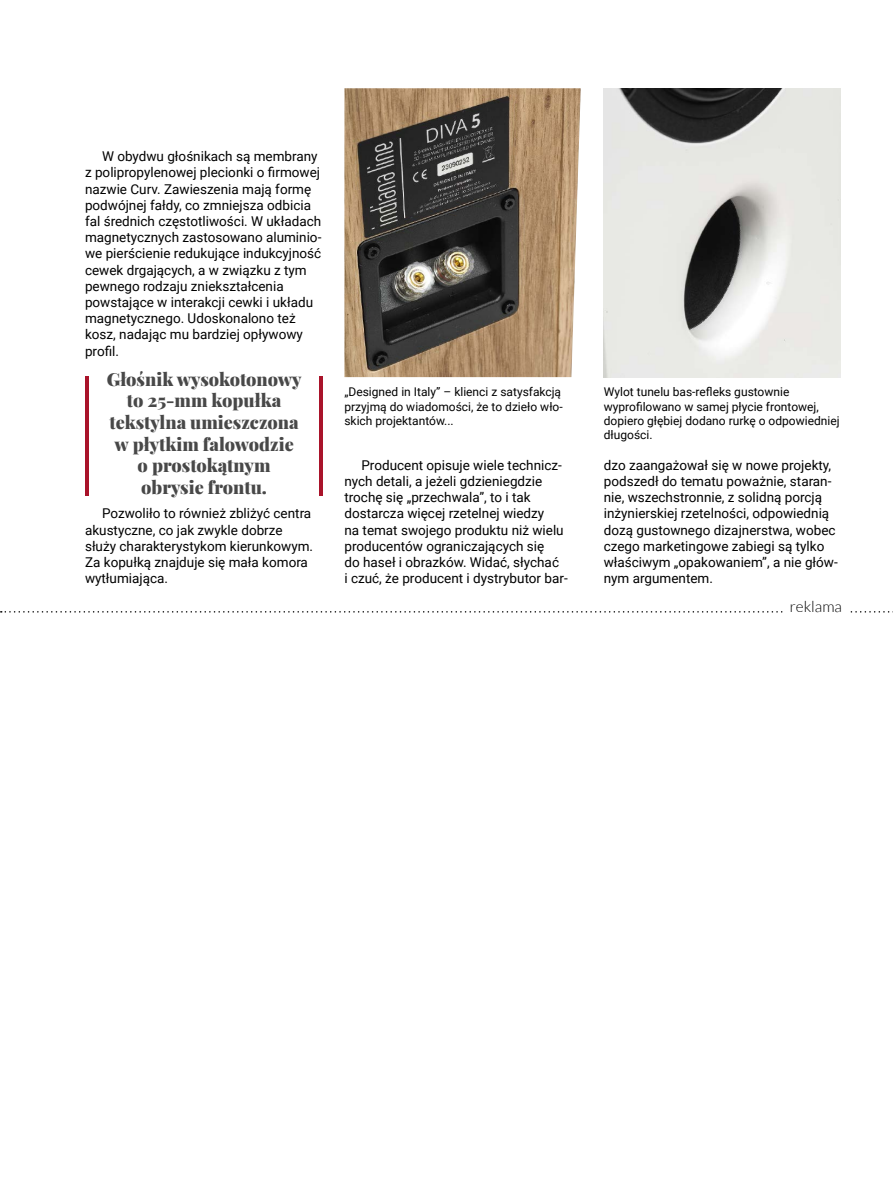
<style>
.page{position:relative;width:893px;height:1191px;background:#fff}
.page>*{position:absolute;margin:0;border:0;box-sizing:border-box;transform-origin:0 0}
.t1{font:900 18px/21.6px "Playfair Display";color:#484848;text-align:center}
.t2{font:300 15.3px "Lato";color:#000}
.t3{font:13.5px/16.2px "Roboto";color:#000}
.t4{font:12px/14.4px "Roboto";color:#000}
</style>
<div class="page">
<svg style="left:1px;top:611px;width:892px;height:1px"></svg>
<div style="left:783px;top:598px;width:65px;height:25px;background:#fff"></div>
<hr style="left:85px;top:376px;width:4px;height:119px;background:#a9132a">
<hr style="left:319px;top:376px;width:4px;height:119px;background:#a9132a">
<img style="left:344px;top:88px;width:237px;height:289px">
<img style="left:604px;top:88px;width:236px;height:289px">
<p class="t3" style="left:85px;top:148px;width:238px;text-indent:17px">W obydwu głośnikach są membrany z polipropylenowej plecionki o firmowej nazwie Curv. Zawieszenia mają formę podwójnej fałdy, co zmniejsza odbicia fal średnich częstotliwości. W układach magnetycznych zastosowano aluminio&shy;we pierścienie redukujące indukcyjność cewek drgających, a w związku z tym pewnego rodzaju zniekształcenia powstające w interakcji cewki i układu magnetycznego. Udoskonalono też kosz, nadając mu bardziej opływowy profil.</p>
<h1 class="t1" style="left:107px;top:366px;width:196px">Głośnik wysokotonowy to 25-mm kopułka tekstylna umieszczona w płytkim falowodzie<br>o prostokątnym obrysie frontu.</h1>
<p class="t3" style="left:85px;top:505px;width:230px;text-indent:17px">Pozwoliło to również zbliżyć centra akustyczne, co jak zwykle dobrze służy charakterystykom kierunkowym.<br>Za kopułką znajduje się mała komora wytłumiająca.</p>
<p class="t4" style="left:344px;top:384px;width:220px">„Designed in Italy” – klienci z satysfakcją przyjmą do wiadomości, że to dzieło wło&shy;skich projektantów...</p>
<p class="t4" style="left:604px;top:384px;width:237px">Wylot tunelu bas-refleks gustownie wyprofilowano w samej płycie frontowej, dopiero głębiej dodano rurkę o odpowiedniej długości.</p>
<p class="t3" style="left:344px;top:456px;width:225px;text-indent:17px">Producent opisuje wiele technicz&shy;nych detali, a jeżeli gdzieniegdzie trochę się „przechwala”, to i tak dostarcza więcej rzetelnej wiedzy<br>na temat swojego produktu niż wielu producentów ograniczających się<br>do haseł i obrazków. Widać, słychać<br>i czuć, że producent i dystrybutor bar-</p>
<p class="t3" style="left:604px;top:456px;width:235px">dzo zaangażował się w nowe projekty, podszedł do tematu poważnie, staran&shy;nie, wszechstronnie, z solidną porcją inżynierskiej rzetelności, odpowiednią dozą gustownego dizajnerstwa, wobec czego marketingowe zabiegi są tylko właściwym „opakowaniem”, a nie głów&shy;nym argumentem.</p>
<p class="t2" style="left:790px;top:598px;width:54px">reklama</p>
</div>
